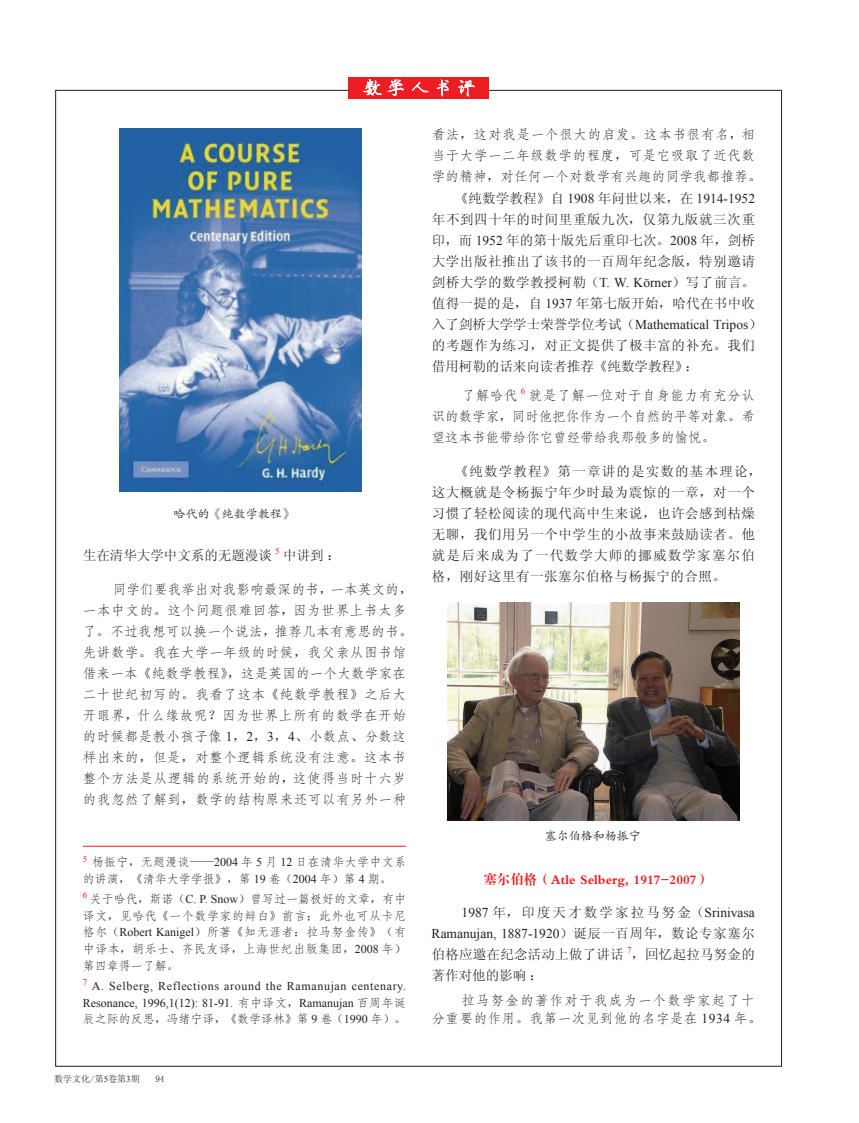
<style>
.page{position:relative;width:859px;height:1123px;background:#fff}
.page>*{position:absolute;margin:0;border:0;box-sizing:border-box;transform-origin:0 0}
.t1{font:13.5px/21px "FZFSK GBK1 0";letter-spacing:.045em;color:#231f20}
.t2{font:13.5px/21px "Sim Sun";letter-spacing:.045em;color:#231f20}
.t3{font:13.5px "Times New Roman";color:#231f20}
.t4{font:13.5px/18px "FZFSK GBK1 0";letter-spacing:.09em;color:#231f20}
.t5{font:13.5px "FZDBSJW GB1 0";color:#ee1d23}
.t6{font:13.5px "Sim Sun";letter-spacing:.155em;color:#231f20}
.t7{font:13.5px "Sim Sun";letter-spacing:.015em;color:#231f20}
.t8{font:13.5px "Sim Sun";color:#231f20}
.t9{font:12px/16.5px "FZFSK GBK1 0";letter-spacing:.025em;color:#231f20}
.t10{font:12px/16.5px "Times New Roman";letter-spacing:.05em;color:#231f20;text-align:right}
.t11{font:12px "FZFSK GBK1 0";color:#231f20}
.t12{font:12px "FZKTK GBK1 0";color:#231f20}
.t13{font:9px "Sim Sun";color:#231f20}
.t14{font:9px "Times New Roman";color:#ee1d23}
.s1{font-family:"Sim Sun"}
.s2{font-family:"Times New Roman"}
.s3{font-family:"FZFSK GBK1 0"}
</style>
<div class="page">
<div style="left:348px;top:77px;width:140px;height:22px;background:#ee1d23"></div>
<svg style="left:363px;top:79px;width:19px;height:17px"></svg>
<svg style="left:388px;top:79px;width:16px;height:17px"></svg>
<svg style="left:412px;top:81px;width:17px;height:12px"></svg>
<svg style="left:437px;top:79px;width:12px;height:17px"></svg>
<svg style="left:459px;top:80px;width:16px;height:17px"></svg>
<img style="left:120px;top:128px;width:241px;height:363px">
<img style="left:447px;top:602px;width:292px;height:220px">
<hr style="left:83px;top:846px;width:323px;height:1px;background:#ee1d23">
<p class="t12" style="left:174px;top:508px;width:122px">哈代的《纯数学教程》</p>
<p class="t8" style="left:83px;top:548px;width:191px">生在清华大学中文系的无题漫谈</p>
<p class="t14" style="left:275px;top:544px;width:6px">5</p>
<p class="t2" style="left:283px;top:544px;width:59px">中讲到：</p>
<p class="t1" style="left:83px;top:579px;width:332px;text-indent:30px">同学们要我举出对我影响最深的书<span class="s1">，</span>一本英文的<span class="s1">，</span>一本中文的<span class="s1">。</span>这个问题很难回答<span class="s1">，</span>因为世界上书太多了<span class="s1">。</span>不过我想可以换一个说法<span class="s1">，</span>推荐几本有意思的书<span class="s1">。</span>先讲数学<span class="s1">。</span>我在大学一年级的时候<span class="s1">，</span>我父亲从图书馆借来一本<span class="s1">《</span>纯数学教程<span class="s1">》，</span>这是英国的一个大数学家在二十世纪初写的<span class="s1">。</span>我看了这本<span class="s1">《</span>纯数学教程<span class="s1">》</span>之后大开眼界<span class="s1">，</span>什么缘故呢<span class="s1">？</span>因为世界上所有的数学在开始的时候都是教小孩子像 <span class="s2">1</span><span class="s1">，</span><span class="s2">2</span><span class="s1">，</span><span class="s2">3</span><span class="s1">，</span><span class="s2">4</span><span class="s1">、</span>小数点<span class="s1">、</span>分数这样出来的<span class="s1">，</span>但是<span class="s1">，</span>对整个逻辑系统没有注意<span class="s1">。</span>这本书整个方法是从逻辑的系统开始的<span class="s1">，</span>这使得当时十六岁的我忽然了解到<span class="s1">，</span>数学的结构原来还可以有另外一种</p>
<p class="t9" style="left:83px;top:854px;width:325px"><sup>5</sup> 杨振宁<span class="s1">，</span>无题漫谈<span class="s1">——</span><span class="s2">2004</span> 年 <span class="s2">5</span> 月 <span class="s2">12</span> 日在清华大学中文系的讲演<span class="s1">，《</span>清华大学学报<span class="s1">》，</span>第 <span class="s2">19</span> 卷<span class="s1">（</span><span class="s2">2004</span> 年<span class="s1">）</span>第 <span class="s2">4</span> 期<span class="s1">。</span></p>
<p class="t14" style="left:83px;top:888px;width:6px">6</p>
<p class="t9" style="left:83px;top:891px;width:325px;text-align:justify;text-indent:7px">关于哈代<span class="s1">，</span>斯诺<span class="s1">（</span><span class="s2">C. P. Snow</span><span class="s1">）</span>曾写过一篇极好的文章<span class="s1">，</span>有中译文<span class="s1">，</span>见哈代<span class="s1">《</span>一个数学家的辩白<span class="s1">》</span>前言<span class="s1">；</span>此外也可从卡尼格尔<span class="s1">（</span><span class="s2">Robert Kanigel</span><span class="s1">）</span>所著<span class="s1">《</span>知无涯者<span class="s1">：</span>拉马努金传<span class="s1">》（</span>有中译本<span class="s1">，</span>胡乐士<span class="s1">、</span>齐民友译<span class="s1">，</span>上海世纪出版集团<span class="s1">，</span><span class="s2">2008</span> 年<span class="s1">）</span>第四章得一了解<span class="s1">。</span></p>
<p class="t14" style="left:83px;top:975px;width:6px">7</p>
<p class="t10" style="left:83px;top:977px;width:325px">A. Selberg, Reflections around the Ramanujan centenary.<br>Resonance, 1996,1(12): 81-91. <span class="s3">有中译文</span><span class="s1">，</span>Ramanujan <span class="s3">百周年诞</span></p>
<p class="t11" style="left:83px;top:1012px;width:325px">辰之际的反思<span class="s1">，</span>冯绪宁译<span class="s1">，《</span>数学译林<span class="s1">》</span>第 <span class="s2">9</span> 卷<span class="s1">（</span><span class="s2">1990</span> 年<span class="s1">）。</span></p>
<p class="t13" style="left:54px;top:1074px;width:87px">数学文化/第<span class="s2">5</span>卷第<span class="s2">3</span>期</p>
<p class="t13" style="left:155px;top:1074px;width:10px">94</p>
<p class="t1" style="left:432px;top:124px;width:332px">看法<span class="s1">，</span>这对我是一个很大的启发<span class="s1">。</span>这本书很有名<span class="s1">，</span>相当于大学一二年级数学的程度<span class="s1">，</span>可是它吸取了近代数学的精神<span class="s1">，</span>对任何一个对数学有兴趣的同学我都推荐<span class="s1">。</span></p>
<p class="t2" style="left:432px;top:187px;width:325px;text-align:justify;text-indent:23px">《纯数学教程》自 <span class="s2">1908</span> 年问世以来，在 <span class="s2">1914-1952</span>年不到四十年的时间里重版九次，仅第九版就三次重印，而 <span class="s2">1952</span> 年的第十版先后重印七次。<span class="s2">2008</span> 年，剑桥大学出版社推出了该书的一百周年纪念版，特别邀请剑桥大学的数学教授柯勒（<span class="s2">T. W. Körner</span>）写了前言。值得一提的是，自 <span class="s2">1937</span> 年第七版开始，哈代在书中收</p>
<p class="t3" style="left:432px;top:315px;width:331px"><span class="s1">入了剑桥大学学士荣誉学位考试（</span>Mathematical Tripos<span class="s1">）</span></p>
<p class="t2" style="left:432px;top:334px;width:325px">的考题作为练习，对正文提供了极丰富的补充。我们借用柯勒的话来向读者推荐《纯数学教程》：</p>
<p class="t1" style="left:462px;top:385px;width:57px">了解哈代</p>
<p class="t14" style="left:521px;top:385px;width:6px">6</p>
<p class="t1" style="left:432px;top:385px;width:325px;text-align:justify;text-indent:97px">就是了解一位对于自身能力有充分认识的数学家<span class="s1">，</span>同时他把你作为一个自然的平等对象<span class="s1">。</span>希望这本书能带给你它曾经带给我那般多的愉悦<span class="s1">。</span></p>
<p class="t2" style="left:432px;top:460px;width:331px;text-indent:23px">《纯数学教程》第一章讲的是实数的基本理论，这大概就是令杨振宁年少时最为震惊的一章，对一个习惯了轻松阅读的现代高中生来说，也许会感到枯燥无聊，我们用另一个中学生的小故事来鼓励读者。他就是后来成为了一代数学大师的挪威数学家塞尔伯格，刚好这里有一张塞尔伯格与杨振宁的合照。</p>
<p class="t12" style="left:545px;top:829px;width:97px">塞尔伯格和杨振宁</p>
<p class="t5" style="left:483px;top:872px;width:228px">塞尔伯格（Atle Selberg, 1917-2007）</p>
<p class="t6" style="left:462px;top:905px;width:295px"><span class="s2">1987</span> 年，印度天才数学家拉马努金（<span class="s2">Srinivasa</span></p>
<p class="t3" style="left:432px;top:924px;width:325px">Ramanujan, 1887-1920<span class="s1">）诞辰一百周年，数论专家塞尔</span></p>
<p class="t7" style="left:432px;top:947px;width:193px">伯格应邀在纪念活动上做了讲话</p>
<p class="t14" style="left:627px;top:943px;width:6px">7</p>
<p class="t7" style="left:631px;top:947px;width:125px">，回忆起拉马努金的</p>
<p class="t8" style="left:432px;top:968px;width:113px">著作对他的影响：</p>
<p class="t4" style="left:432px;top:992px;width:331px;text-indent:30px">拉马努金的著作对于我成为一个数学家起了十分重要的作用<span class="s1">。</span>我第一次见到他的名字是在 <span class="s2">1934</span> 年<span class="s1">。</span></p>
</div>
